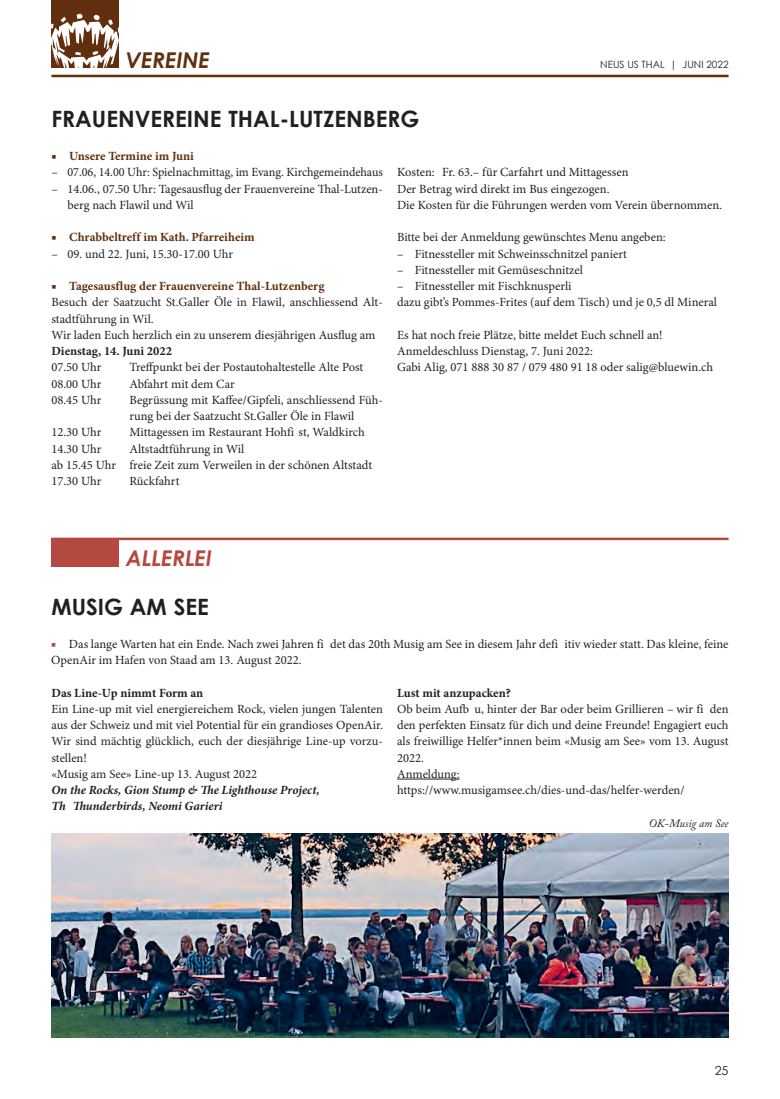
<style>
.page{position:relative;width:780px;height:1099px;background:#fff}
.page>*{position:absolute;margin:0;border:0;box-sizing:border-box;transform-origin:0 0}
.t1{font:700 22.5px "Century Gothic";color:#231f20}
.t2{font:italic 700 21.75px "Century Gothic";color:#b3493f}
.t3{font:italic 700 21.75px "Century Gothic";color:#612f0d}
.t4{font:12.5px/16.2px "Minion Pro";color:#231f20}
.t5{font:italic 700 12.5px/16.2px "Minion Pro";letter-spacing:-.005em;color:#231f20}
.t6{font:700 12.5px "Minion Pro";color:#231f20}
.t7{font:700 12.5px "Minion Pro";color:#612f0d}
.t8{font:12.5px "Century Gothic";color:#231f20}
.t9{font:italic 11.25px "Adobe Caslon Pro";color:#231f20}
.t10{font:10px "Century Gothic";color:#231f20}
.s1{font-weight:400}
.s2{color:#612f0d}
.s3{font-weight:700;color:#612f0d}
.s4{color:#b3493f}
</style>
<div class="page">
<hr style="left:51px;top:537px;width:677px;height:3px;background:#b3493f">
<div style="left:51px;top:537px;width:68px;height:29px;background:#b3493f"></div>
<div style="left:51px;top:0;width:68px;height:68px;background:#612f0d"></div>
<hr style="left:51px;top:75px;width:677px;height:2px;background:#612f0d">
<svg style="left:51px;top:14px;width:68px;height:54px"></svg>
<hr style="left:397px;top:778px;width:62px;height:1px;background:#231f20">
<img style="left:51px;top:833px;width:677px;height:204px">
<h2 class="t3" style="left:126px;top:44px;width:85px">VEREINE</h2>
<p class="t10" style="left:600px;top:57px;width:130px">NEUS US THAL | JUNI 2022</p>
<h1 class="t1" style="left:51px;top:102px;width:369px">FRAUENVEREINE THAL-LUTZENBERG</h1>
<p class="t7" style="left:51px;top:148px;width:144px"><span class="s1">■</span> Unsere Termine im Juni</p>
<p class="t4" style="left:51px;top:165px;width:333px">– 07.06, 14.00 Uhr: Spielnachmittag, im Evang. Kirchgemeindehaus</p>
<p class="t4" style="left:67px;top:181px;width:317px;text-indent:-16px">– 14.06., 07.50 Uhr: Tagesausflug der Frauenvereine Thal-Lutzen&shy;berg nach Flawil und Wil</p>
<p class="t7" style="left:51px;top:230px;width:205px"><span class="s1">■</span> Chrabbeltreff im Kath. Pfarreiheim</p>
<p class="t4" style="left:51px;top:246px;width:183px">– 09. und 22. Juni, 15.30-17.00 Uhr</p>
<p class="t4" style="left:51px;top:278px;width:333px"><span class="s2">■</span> <span class="s3">Tagesausflug der Frauenvereine Thal-Lutzenberg<br></span>Besuch der Saatzucht St.Galler Öle in Flawil, anschliessend Alt&shy;stadtführung in Wil.<br>Wir laden Euch herzlich ein zu unserem diesjährigen Ausflug am</p>
<p class="t6" style="left:51px;top:343px;width:122px">Dienstag, 14. Juni 2022</p>
<p class="t4" style="left:51px;top:360px;width:52px">07.50 Uhr</p>
<p class="t4" style="left:129px;top:360px;width:235px">Treffpunkt bei der Postautohaltestelle Alte Post</p>
<p class="t4" style="left:51px;top:376px;width:52px">08.00 Uhr</p>
<p class="t4" style="left:129px;top:376px;width:107px">Abfahrt mit dem Car</p>
<p class="t4" style="left:51px;top:392px;width:52px">08.45 Uhr</p>
<p class="t4" style="left:129px;top:392px;width:255px">Begrüssung mit Kaffee/Gipfeli, anschliessend Füh&shy;rung bei der Saatzucht St.Galler Öle in Flawil</p>
<p class="t4" style="left:51px;top:425px;width:52px">12.30 Uhr</p>
<p class="t4" style="left:129px;top:425px;width:237px">Mittagessen im Restaurant Hohfi st, Waldkirch</p>
<p class="t4" style="left:51px;top:441px;width:52px">14.30 Uhr</p>
<p class="t4" style="left:51px;top:441px;width:322px;text-indent:78px">Altstadtführung in Wil<br>ab 15.45 Uhr freie Zeit zum Verweilen in der schönen Altstadt<br>17.30 Uhr</p>
<p class="t4" style="left:129px;top:473px;width:52px">Rückfahrt</p>
<p class="t4" style="left:397px;top:165px;width:326px">Kosten: Fr. 63.– für Carfahrt und Mittagessen<br>Der Betrag wird direkt im Bus eingezogen.<br>Die Kosten für die Führungen werden vom Verein übernommen.</p>
<p class="t4" style="left:397px;top:230px;width:270px">Bitte bei der Anmeldung gewünschtes Menu angeben:</p>
<p class="t4" style="left:397px;top:246px;width:231px">– Fitnessteller mit Schweinsschnitzel paniert</p>
<p class="t4" style="left:397px;top:262px;width:187px">– Fitnessteller mit Gemüseschnitzel</p>
<p class="t4" style="left:397px;top:278px;width:321px">– Fitnessteller mit Fischknusperli<br>dazu gibt’s Pommes-Frites (auf dem Tisch) und je 0,5 dl Mineral</p>
<p class="t4" style="left:397px;top:327px;width:317px">Es hat noch freie Plätze, bitte meldet Euch schnell an!<br>Anmeldeschluss Dienstag, 7. Juni 2022:<br>Gabi Alig, 071 888 30 87 / 079 480 91 18 oder salig@bluewin.ch</p>
<h2 class="t2" style="left:126px;top:542px;width:88px">ALLERLEI</h2>
<h1 class="t1" style="left:51px;top:590px;width:159px">MUSIG AM SEE</h1>
<p class="t4" style="left:51px;top:636px;width:678px"><span class="s4">■</span> Das lange Warten hat ein Ende. Nach zwei Jahren fi det das 20th Musig am See in diesem Jahr defi itiv wieder statt. Das kleine, feine<br>OpenAir im Hafen von Staad am 13. August 2022.</p>
<p class="t6" style="left:51px;top:685px;width:153px">Das Line-Up nimmt Form an</p>
<p class="t4" style="left:51px;top:701px;width:333px">Ein Line-up mit viel energiereichem Rock, vielen jungen Talenten aus der Schweiz und mit viel Potential für ein grandioses OpenAir.<br>Wir sind mächtig glücklich, euch der diesjährige Line-up vorzu&shy;stellen!<br>«Musig am See» Line-up 13. August 2022</p>
<p class="t5" style="left:51px;top:782px;width:270px">On the Rocks, Gion Stump &amp; The Lighthouse Project,<br>Th Thunderbirds, Neomi Garieri</p>
<p class="t6" style="left:397px;top:685px;width:115px">Lust mit anzupacken?</p>
<p class="t4" style="left:397px;top:701px;width:333px">Ob beim Aufb u, hinter der Bar oder beim Grillieren – wir fi den den perfekten Einsatz für dich und deine Freunde! Engagiert euch als freiwillige Helfer*innen beim «Musig am See» vom 13. August 2022.<br>Anmeldung: https://www.musigamsee.ch/dies-und-das/helfer-werden/</p>
<p class="t9" style="left:648px;top:816px;width:81px">OK-Musig am See</p>
<p class="t8" style="left:714px;top:1061px;width:15px">25</p>
</div>
